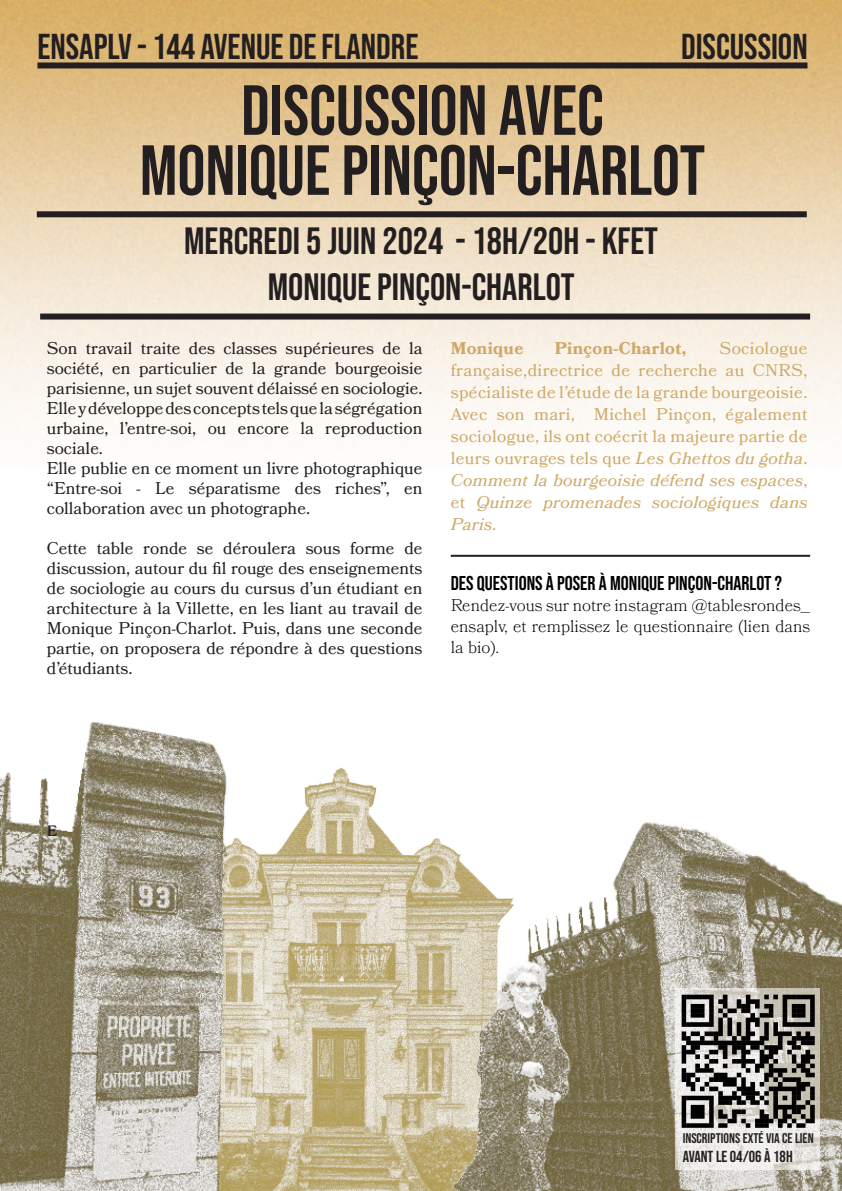
<style>
.page{position:relative;width:842px;height:1191px;background:#fff}
.page>*{position:absolute;margin:0;border:0;box-sizing:border-box;transform-origin:0 0}
.t1{font:70.7px "Bebas Neue";color:#231f20}
.t2{font:38px "Bebas Neue";color:#231f20}
.t3{font:36px "Bebas Neue";color:#231f20}
.t4{font:20px "Bebas Neue";color:#000}
.t5{font:17px/20px "Bookmania";color:#231f20;text-align:justify}
.t6{font:17px/22px "Bookmania";letter-spacing:.02em;color:#cfa968;text-align:justify}
.t7{font:300 17px/21px "Bookmania";color:#000;text-align:justify}
.t8{font:700 17px "Bookmania";letter-spacing:.02em;color:#cfa968}
.t9{font:16px "Bebas Neue";color:#231f20}
.t10{font:600 15px "Bookmania";color:#231f20}
.t11{font:14px "Bebas Neue";color:#231f20}
.s1{font-style:italic}
</style>
<div class="page">
<img style="left:1px;top:722px;width:841px;height:469px">
<img style="left:1px;top:0;width:841px;height:431px">
<div style="left:37px;top:211px;width:770px;height:6px;background:#231f20"></div>
<div style="left:40px;top:313px;width:770px;height:6px;background:#231f20"></div>
<div style="left:37px;top:62px;width:770px;height:6px;background:#231f20"></div>
<svg style="left:675px;top:1132px;width:145px;height:37px;fill:#eeeeec"></svg>
<img style="left:675px;top:988px;width:145px;height:144px">
<hr style="left:451px;top:555px;width:359px;height:2px;background:#231f20">
<p class="t3" style="left:37px;top:26px;width:382px">ENSAPLV - 144 AVENUE DE FLANDRE</p>
<p class="t3" style="left:681px;top:26px;width:128px">DISCUSSION</p>
<p class="t1" style="left:241px;top:70px;width:364px">DISCUSSION AVEC</p>
<p class="t1" style="left:140px;top:130px;width:567px">MONIQUE PINÇON-CHARLOT</p>
<p class="t2" style="left:184px;top:219px;width:475px">MERCREDI 5 JUIN 2024 - 18H/20H - KFET</p>
<p class="t2" style="left:268px;top:265px;width:308px">MONIQUE PINÇON-CHARLOT</p>
<p class="t5" style="left:47px;top:338px;width:377px">Son travail traite des classes supérieures de la société, en particulier de la grande bourgeoisie parisienne, un sujet souvent délaissé en sociologie.<br>Elle y développe des concepts tels que la ségrégation urbaine, l’entre-soi, ou encore la reproduction sociale.</p>
<p class="t5" style="left:47px;top:458px;width:377px">Elle publie en ce moment un livre photographique “Entre-soi - Le séparatisme des riches”, en collaboration avec un photographe.</p>
<p class="t5" style="left:47px;top:538px;width:377px">Cette table ronde se déroulera sous forme de discussion, autour du fil rouge des enseignements de sociologie au cours du cursus d’un étudiant en architecture à la Villette, en les liant au travail de Monique Pinçon-Charlot. Puis, dans une seconde partie, on proposera de répondre à des questions d’étudiants.</p>
<p class="t6" style="left:451px;top:337px;width:358px;text-indent:269px">Sociologue française,directrice de recherche au CNRS, spécialiste de l’étude de la grande bourgeoisie.<br>Avec son mari, Michel Pinçon, également sociologue, ils ont coécrit la majeure partie de leurs ouvrages tels que <span class="s1">Les Ghettos du gotha</span>.<br><span class="s1">Comment la bourgeoisie défend ses espaces</span>, et <span class="s1">Quinze promenades sociologiques dans Paris.</span></p>
<p class="t8" style="left:451px;top:338px;width:74px">Monique</p>
<p class="t8" style="left:555px;top:338px;width:133px">Pinçon-Charlot,</p>
<p class="t4" style="left:451px;top:572px;width:333px">DES QUESTIONS À POSER À MONIQUE PINÇON-CHARLOT ?</p>
<p class="t7" style="left:451px;top:595px;width:361px">Rendez-vous sur notre instagram @tablesrondes_ ensaplv, et remplissez le questionnaire (lien dans la bio).</p>
<p class="t10" style="left:47px;top:822px;width:12px">E</p>
<p class="t11" style="left:683px;top:1130px;width:132px">INSCRIPTIONS EXTÉ VIA CE LIEN</p>
<p class="t9" style="left:683px;top:1147px;width:112px">AVANT LE 04/06 À 18H</p>
</div>
